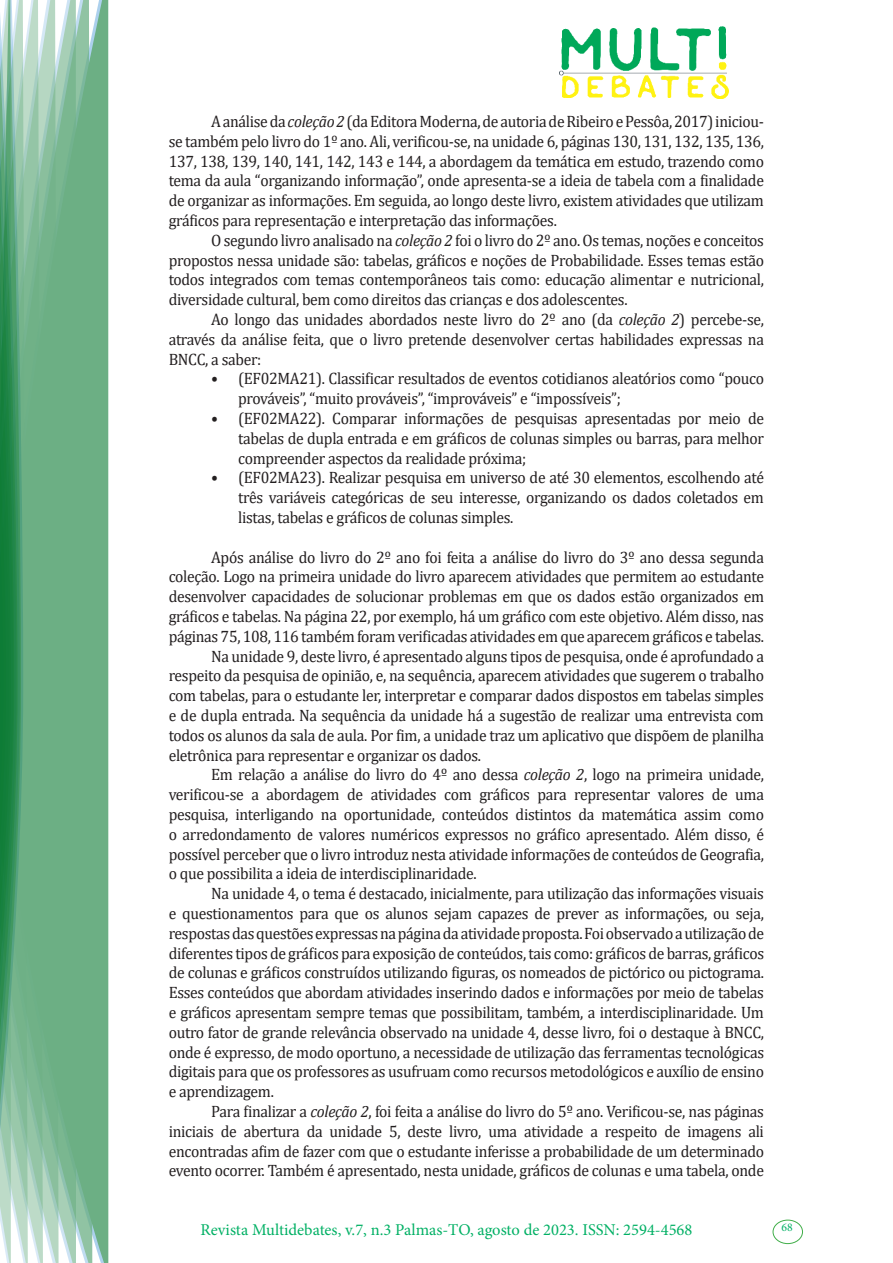
<style>
.page{position:relative;width:893px;height:1263px;background:#fff}
.page>*{position:absolute;margin:0;border:0;box-sizing:border-box;transform-origin:0 0}
.texto{font:16.5px/19.8px "Cambria";letter-spacing:-.02em;color:#231f20;text-align:justify;scale:.95 1}
.t1{font:16.5px "Minion Pro";color:#00b064}
.t2{font:11.7px "Minion Pro";color:#00b064}
.s1{font-style:italic}
</style>
<div class="page">
<img style="left:559px;top:26px;width:169px;height:72px">
<div style="left:95px;top:0;width:14px;height:1263px;background:#6caf84"></div>
<svg style="left:79px;top:0;width:16px;height:1263px;background:#71b289"></svg>
<svg style="left:62px;top:0;width:17px;height:1263px;background:#75b48c"></svg>
<svg style="left:45px;top:0;width:17px;height:1263px;background:#7cb792"></svg>
<svg style="left:30px;top:0;width:15px;height:1263px;background:#80ba96"></svg>
<svg style="left:0;top:0;width:30px;height:1263px;background:#61a97f"></svg>
<div style="left:772px;top:1219px;width:31px;height:25px;border:1px solid #40ae49;border-radius:50%"></div>
<p class="texto" style="left:169px;top:111px;width:628px;text-indent:43px">A análise da <span class="s1">coleção 2</span> (da Editora Moderna, de autoria de Ribeiro e Pessôa, 2017) iniciou&shy;se também pelo livro do 1º ano. Ali, verificou-se, na unidade 6, páginas 130, 131, 132, 135, 136, 137, 138, 139, 140, 141, 142, 143 e 144, a abordagem da temática em estudo, trazendo como tema da aula “organizando informação”, onde apresenta-se a ideia de tabela com a finalidade de organizar as informações. Em seguida, ao longo deste livro, existem atividades que utilizam gráficos para representação e interpretação das informações.</p>
<p class="texto" style="left:169px;top:230px;width:628px;text-indent:43px">O segundo livro analisado na <span class="s1">coleção 2</span> foi o livro do 2º ano. Os temas, noções e conceitos propostos nessa unidade são: tabelas, gráficos e noções de Probabilidade. Esses temas estão todos integrados com temas contemporâneos tais como: educação alimentar e nutricional, diversidade cultural, bem como direitos das crianças e dos adolescentes.</p>
<p class="texto" style="left:169px;top:309px;width:628px;text-indent:43px">Ao longo das unidades abordados neste livro do 2º ano (da <span class="s1">coleção 2</span>) percebe-se, através da análise feita, que o livro pretende desenvolver certas habilidades expressas na BNCC, a saber:</p>
<p class="texto" style="left:238px;top:369px;width:555px;text-indent:-27px">• (EF02MA21). Classificar resultados de eventos cotidianos aleatórios como “pouco prováveis”, “muito prováveis”, “improváveis” e “impossíveis”;</p>
<p class="texto" style="left:238px;top:408px;width:555px;text-indent:-27px">• (EF02MA22). Comparar informações de pesquisas apresentadas por meio de tabelas de dupla entrada e em gráficos de colunas simples ou barras, para melhor compreender aspectos da realidade próxima;</p>
<p class="texto" style="left:238px;top:468px;width:555px;text-indent:-27px">• (EF02MA23). Realizar pesquisa em universo de até 30 elementos, escolhendo até três variáveis categóricas de seu interesse, organizando os dados coletados em listas, tabelas e gráficos de colunas simples.</p>
<p class="texto" style="left:169px;top:547px;width:628px;text-indent:43px">Após análise do livro do 2º ano foi feita a análise do livro do 3º ano dessa segunda coleção. Logo na primeira unidade do livro aparecem atividades que permitem ao estudante desenvolver capacidades de solucionar problemas em que os dados estão organizados em gráficos e tabelas. Na página 22, por exemplo, há um gráfico com este objetivo. Além disso, nas páginas 75, 108, 116 também foram verificadas atividades em que aparecem gráficos e tabelas.</p>
<p class="texto" style="left:169px;top:646px;width:628px;text-indent:43px">Na unidade 9, deste livro, é apresentado alguns tipos de pesquisa, onde é aprofundado a respeito da pesquisa de opinião, e, na sequência, aparecem atividades que sugerem o trabalho com tabelas, para o estudante ler, interpretar e comparar dados dispostos em tabelas simples e de dupla entrada. Na sequência da unidade há a sugestão de realizar uma entrevista com todos os alunos da sala de aula. Por fim, a unidade traz um aplicativo que dispõem de planilha eletrônica para representar e organizar os dados.</p>
<p class="texto" style="left:169px;top:765px;width:628px;text-indent:43px">Em relação a análise do livro do 4º ano dessa <span class="s1">coleção 2</span>, logo na primeira unidade, verificou-se a abordagem de atividades com gráficos para representar valores de uma pesquisa, interligando na oportunidade, conteúdos distintos da matemática assim como o arredondamento de valores numéricos expressos no gráfico apresentado. Além disso, é possível perceber que o livro introduz nesta atividade informações de conteúdos de Geografia, o que possibilita a ideia de interdisciplinaridade.</p>
<p class="texto" style="left:169px;top:884px;width:628px;text-indent:43px">Na unidade 4, o tema é destacado, inicialmente, para utilização das informações visuais e questionamentos para que os alunos sejam capazes de prever as informações, ou seja, respostas das questões expressas na página da atividade proposta. Foi observado a utilização de diferentes tipos de gráficos para exposição de conteúdos, tais como: gráficos de barras, gráficos de colunas e gráficos construídos utilizando figuras, os nomeados de pictórico ou pictograma.<br>Esses conteúdos que abordam atividades inserindo dados e informações por meio de tabelas e gráficos apresentam sempre temas que possibilitam, também, a interdisciplinaridade. Um outro fator de grande relevância observado na unidade 4, desse livro, foi o destaque à BNCC, onde é expresso, de modo oportuno, a necessidade de utilização das ferramentas tecnológicas digitais para que os professores as usufruam como recursos metodológicos e auxílio de ensino e aprendizagem.</p>
<p class="texto" style="left:169px;top:1101px;width:628px;text-indent:43px">Para finalizar a <span class="s1">coleção 2</span>, foi feita a análise do livro do 5º ano. Verificou-se, nas páginas iniciais de abertura da unidade 5, deste livro, uma atividade a respeito de imagens ali encontradas afim de fazer com que o estudante inferisse a probabilidade de um determinado evento ocorrer. Também é apresentado, nesta unidade, gráficos de colunas e uma tabela, onde</p>
<p class="t1" style="left:200px;top:1218px;width:493px">Revista Multidebates, v.7, n.3 Palmas-TO, agosto de 2023. ISSN: 2594-4568</p>
<p class="t2" style="left:781px;top:1219px;width:13px">68</p>
</div>
